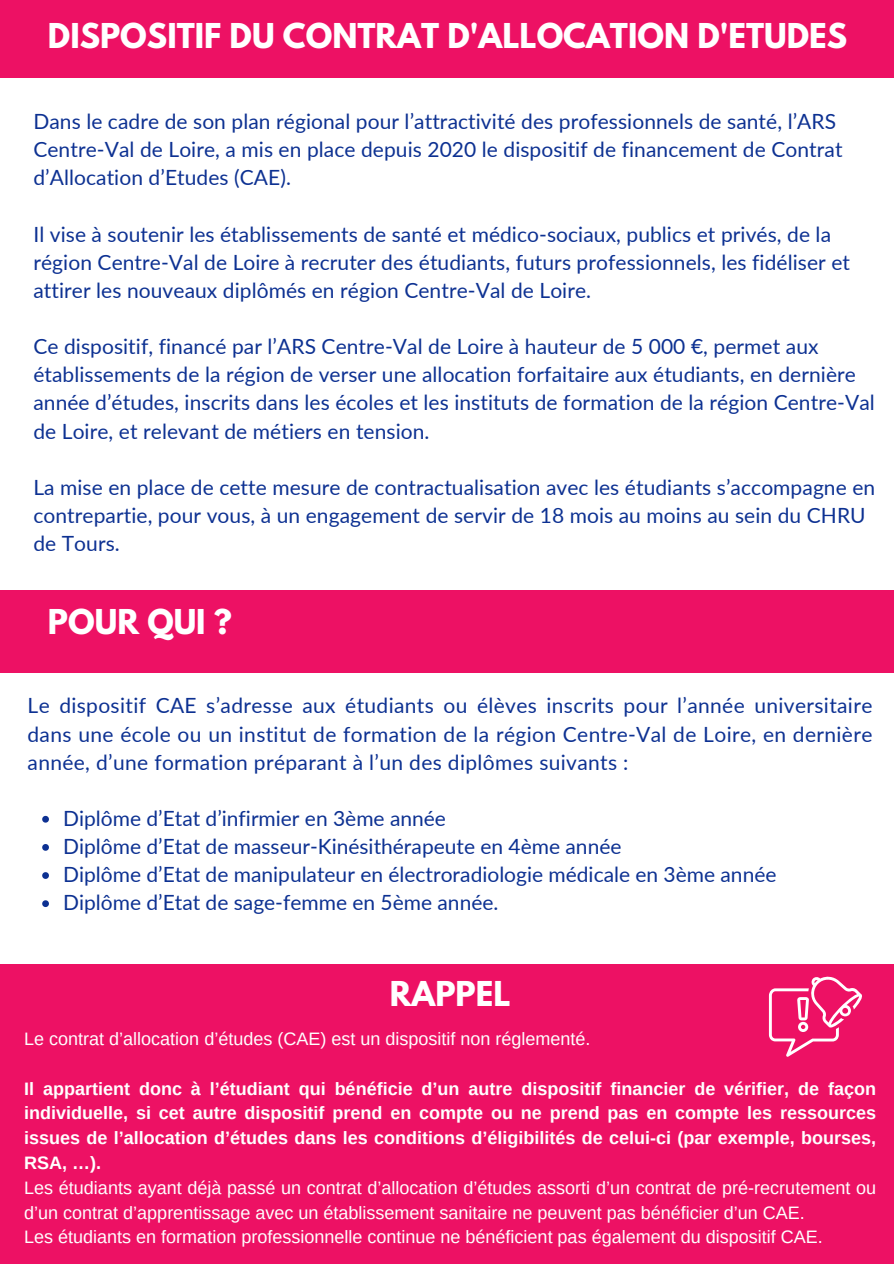
<style>
.page{position:relative;width:894px;height:1264px;background:#fff}
.page>*{position:absolute;margin:0;border:0;box-sizing:border-box;transform-origin:0 0}
.t1{font:700 30.3px "League Spartan";color:#fff}
.t2{font:21px/28.2px "Lato";letter-spacing:.005em;color:#0d3192}
.t3{font:18px/24.8px "Arimo";color:#fff}
.t4{font:700 18px/24.8px "Arimo";color:#fff;text-align:justify}
</style>
<div class="page">
<div style="left:0;top:0;width:893px;height:78px;background:#ed1164"></div>
<svg style="left:42px;top:815px;width:7px;height:7px"></svg>
<svg style="left:42px;top:844px;width:7px;height:6px"></svg>
<svg style="left:42px;top:872px;width:7px;height:6px"></svg>
<svg style="left:42px;top:900px;width:7px;height:7px"></svg>
<div style="left:0;top:590px;width:893px;height:83px;background:#ed1164"></div>
<div style="left:0;top:964px;width:893px;height:299px;background:#ed1164"></div>
<svg style="left:768px;top:976px;width:94px;height:80px"></svg>
<p class="t1" style="left:48px;top:21px;width:800px">DISPOSITIF DU CONTRAT D'ALLOCATION D'ETUDES</p>
<h1 class="t2" style="left:33px;top:107px;width:810px">Dans le cadre de son plan régional pour l’attractivité des professionnels de santé, l’ARS<br>Centre-Val de Loire, a mis en place depuis 2020 le dispositif de financement de Contrat d’Allocation d’Etudes (CAE).</h1>
<h1 class="t2" style="left:33px;top:219px;width:817px">Il vise à soutenir les établissements de santé et médico-sociaux, publics et privés, de la région Centre-Val de Loire à recruter des étudiants, futurs professionnels, les fidéliser et attirer les nouveaux diplômés en région Centre-Val de Loire.</h1>
<h2 class="t2" style="left:33px;top:332px;width:842px">Ce dispositif, financé par l’ARS Centre-Val de Loire à hauteur de 5 000 €, permet aux établissements de la région de verser une allocation forfaitaire aux étudiants, en dernière année d’études, inscrits dans les écoles et les instituts de formation de la région Centre-Val de Loire, et relevant de métiers en tension.</h2>
<p class="t2" style="left:33px;top:472px;width:843px">La mise en place de cette mesure de contractualisation avec les étudiants s’accompagne en contrepartie, pour vous, à un engagement de servir de 18 mois au moins au sein du CHRU de Tours.</p>
<p class="t1" style="left:48px;top:606px;width:185px">POUR QUI ?</p>
<h1 class="t2" style="left:28px;top:691px;width:846px;text-align:justify">Le dispositif CAE s’adresse aux étudiants ou élèves inscrits pour l’année universitaire dans une école ou un institut de formation de la région Centre-Val de Loire, en dernière année, d’une formation préparant à l’un des diplômes suivants :</h1>
<h2 class="t2" style="left:63px;top:803px;width:384px">Diplôme d’Etat d’infirmier en 3ème année</h2>
<h2 class="t2" style="left:63px;top:832px;width:559px">Diplôme d’Etat de masseur-Kinésithérapeute en 4ème année</h2>
<h2 class="t2" style="left:63px;top:860px;width:714px">Diplôme d’Etat de manipulateur en électroradiologie médicale en 3ème année</h2>
<h2 class="t2" style="left:63px;top:888px;width:436px">Diplôme d’Etat de sage-femme en 5ème année.</h2>
<p class="t1" style="left:390px;top:978px;width:122px">RAPPEL</p>
<h1 class="t3" style="left:24px;top:1026px;width:567px">Le contrat d’allocation d’études (CAE) est un dispositif non réglementé.</h1>
<p class="t4" style="left:24px;top:1076px;width:853px">Il appartient donc à l’étudiant qui bénéficie d’un autre dispositif financier de vérifier, de façon individuelle, si cet autre dispositif prend en compte ou ne prend pas en compte les ressources issues de l’allocation d’études dans les conditions d’éligibilités de celui-ci (par exemple, bourses, RSA, …).</p>
<p class="t3" style="left:24px;top:1175px;width:853px">Les étudiants ayant déjà passé un contrat d’allocation d’études assorti d’un contrat de pré-recrutement ou d’un contrat d’apprentissage avec un établissement sanitaire ne peuvent pas bénéficier d’un CAE.</p>
<p class="t3" style="left:24px;top:1224px;width:799px">Les étudiants en formation professionnelle continue ne bénéficient pas également du dispositif CAE.</p>
</div>
